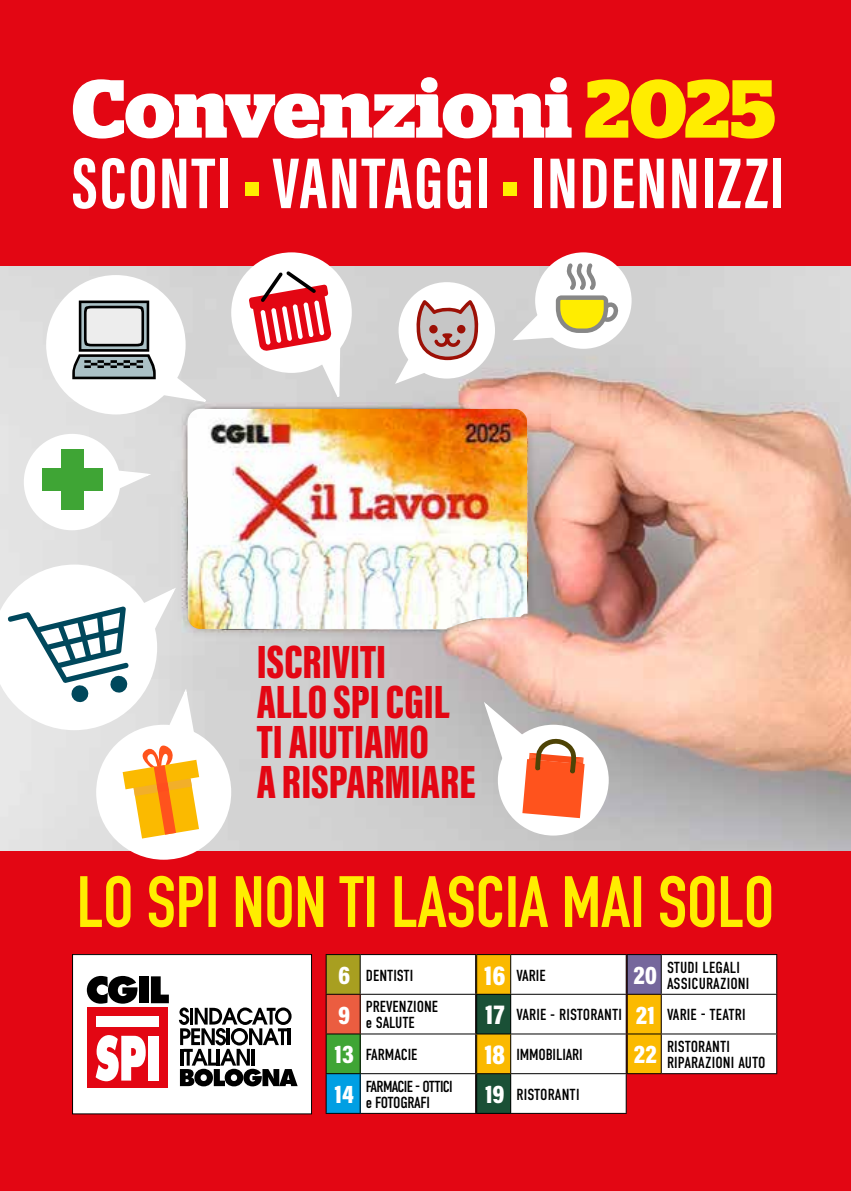
<style>
.page{position:relative;width:851px;height:1191px;background:#fff}
.page>*{position:absolute;margin:0;border:0;box-sizing:border-box;transform-origin:0 0}
.t1{font:700 82px "Stag";color:#fff}
.t2{font:700 74px "Acumin Pro Extra Cond";letter-spacing:.025em;color:#fff}
.t3{font:900 48px/40px "Acumin Pro Extra Cond";color:#e30613}
.t4{font:16px/31.6px "DIN Condensed";color:#000}
.t5{font:16px/31.6px "DIN Condensed";letter-spacing:-.04em;color:#000}
.t6{font:16px "DIN Condensed";letter-spacing:-.02em;color:#000}
.s1{color:#ffed00}
.s2{font-weight:900;color:#ffed00}
.s3{font-family:"Acumin Pro Cond";font-weight:900;font-size:26px;color:#fff}
.s4{font-family:"Acumin Pro Cond";font-weight:900;font-size:28px;color:#fff}
</style>
<div class="page">
<div style="left:0;top:0;width:850px;height:288px;background:#e30613"></div>
<div style="left:0;top:850px;width:850px;height:341px;background:#e30613"></div>
<svg style="left:80px;top:875px;width:691px;height:52px"></svg>
<div style="left:326px;top:954px;width:34px;height:40px;background:#a89f20"></div>
<div style="left:360px;top:955px;width:115px;height:157px;background:#fff"></div>
<div style="left:326px;top:994px;width:34px;height:40px;background:#eb5d40"></div>
<div style="left:326px;top:1034px;width:34px;height:39px;background:#3fa535"></div>
<div style="left:326px;top:1073px;width:34px;height:40px;background:#009fe3"></div>
<hr style="left:325px;top:954px;width:35px;height:1px;background:#000">
<hr style="left:325px;top:955px;width:1px;height:38px;background:#000">
<hr style="left:360px;top:954px;width:116px;height:1px;background:#000">
<hr style="left:359px;top:955px;width:1px;height:38px;background:#000">
<hr style="left:475px;top:955px;width:1px;height:38px;background:#000">
<hr style="left:325px;top:993px;width:35px;height:1px;background:#000">
<hr style="left:325px;top:994px;width:1px;height:39px;background:#000">
<hr style="left:360px;top:993px;width:116px;height:1px;background:#000">
<hr style="left:359px;top:994px;width:1px;height:39px;background:#000">
<hr style="left:475px;top:994px;width:1px;height:39px;background:#000">
<hr style="left:325px;top:1033px;width:35px;height:1px;background:#000">
<hr style="left:325px;top:1034px;width:1px;height:39px;background:#000">
<hr style="left:360px;top:1033px;width:116px;height:1px;background:#000">
<hr style="left:359px;top:1034px;width:1px;height:39px;background:#000">
<hr style="left:475px;top:1034px;width:1px;height:39px;background:#000">
<hr style="left:325px;top:1073px;width:35px;height:1px;background:#000">
<hr style="left:325px;top:1074px;width:1px;height:38px;background:#000">
<hr style="left:360px;top:1073px;width:116px;height:1px;background:#000">
<hr style="left:359px;top:1074px;width:1px;height:38px;background:#000">
<hr style="left:475px;top:1074px;width:1px;height:38px;background:#000">
<hr style="left:325px;top:1112px;width:35px;height:1px;background:#000">
<hr style="left:360px;top:1112px;width:116px;height:1px;background:#000">
<div style="left:476px;top:954px;width:34px;height:40px;background:#fab900"></div>
<div style="left:476px;top:994px;width:34px;height:40px;background:#1a5036"></div>
<div style="left:476px;top:1034px;width:34px;height:39px;background:#fab900"></div>
<div style="left:476px;top:1073px;width:34px;height:40px;background:#1a5036"></div>
<hr style="left:476px;top:954px;width:34px;height:1px;background:#000">
<hr style="left:476px;top:955px;width:1px;height:38px;background:#000">
<hr style="left:476px;top:993px;width:34px;height:1px;background:#000">
<hr style="left:476px;top:994px;width:1px;height:39px;background:#000">
<hr style="left:476px;top:1033px;width:34px;height:1px;background:#000">
<hr style="left:476px;top:1034px;width:1px;height:39px;background:#000">
<hr style="left:476px;top:1073px;width:34px;height:1px;background:#000">
<hr style="left:476px;top:1074px;width:1px;height:38px;background:#000">
<hr style="left:476px;top:1112px;width:34px;height:1px;background:#000">
<svg style="left:510px;top:954px;width:266px;height:159px;background:#efccc4"></svg>
<hr style="left:626px;top:955px;width:1px;height:38px;background:#000">
<hr style="left:660px;top:955px;width:1px;height:38px;background:#000">
<hr style="left:776px;top:955px;width:1px;height:38px;background:#000">
<hr style="left:626px;top:954px;width:35px;height:1px;background:#000">
<hr style="left:661px;top:954px;width:116px;height:1px;background:#000">
<hr style="left:626px;top:993px;width:35px;height:1px;background:#000">
<hr style="left:626px;top:994px;width:1px;height:39px;background:#000">
<hr style="left:661px;top:993px;width:116px;height:1px;background:#000">
<hr style="left:660px;top:994px;width:1px;height:39px;background:#000">
<hr style="left:776px;top:994px;width:1px;height:39px;background:#000">
<hr style="left:626px;top:1033px;width:35px;height:1px;background:#000">
<hr style="left:626px;top:1034px;width:1px;height:39px;background:#000">
<hr style="left:661px;top:1033px;width:116px;height:1px;background:#000">
<hr style="left:660px;top:1034px;width:1px;height:39px;background:#000">
<hr style="left:776px;top:1034px;width:1px;height:39px;background:#000">
<hr style="left:626px;top:1073px;width:35px;height:1px;background:#000">
<hr style="left:661px;top:1073px;width:116px;height:1px;background:#000">
<div style="left:72px;top:954px;width:239px;height:159px;background:#fff"></div>
<div style="left:72px;top:954px;width:240px;height:160px;border:1px solid #000"></div>
<div style="left:87px;top:1007px;width:81px;height:80px;background:#e30613"></div>
<div style="left:96px;top:1016px;width:62px;height:10px;background:#fff"></div>
<svg style="left:96px;top:1035px;width:50px;height:46px"></svg>
<div style="left:148px;top:1035px;width:10px;height:45px;background:#fff"></div>
<svg style="left:87px;top:976px;width:50px;height:27px"></svg>
<div style="left:139px;top:976px;width:9px;height:27px;background:#000"></div>
<svg style="left:151px;top:976px;width:18px;height:27px"></svg>
<svg style="left:179px;top:1007px;width:118px;height:79px"></svg>
<img style="left:0;top:266px;width:850px;height:584px">
<div style="left:46px;top:275px;width:140px;height:139px;background:#fff;border-radius:50%"></div>
<div style="left:231px;top:252px;width:121px;height:121px;background:#fff;border-radius:50%"></div>
<div style="left:498px;top:724px;width:110px;height:111px;background:#fff;border-radius:50%"></div>
<div style="left:398px;top:282px;width:97px;height:96px;background:#fff;border-radius:50%"></div>
<div style="left:24px;top:434px;width:96px;height:96px;background:#fff;border-radius:50%"></div>
<div style="left:96px;top:724px;width:135px;height:135px;background:#fff;border-radius:50%"></div>
<div style="left:535px;top:252px;width:96px;height:97px;background:#fff;border-radius:50%"></div>
<svg style="left:92px;top:469px;width:57px;height:32px"></svg>
<svg style="left:249px;top:271px;width:92px;height:134px"></svg>
<div style="left:62px;top:449px;width:22px;height:61px;background:#3fa535"></div>
<div style="left:42px;top:468px;width:61px;height:22px;background:#3fa535"></div>
<svg style="left:0;top:564px;width:200px;height:274px"></svg>
<svg style="left:482px;top:699px;width:102px;height:119px"></svg>
<svg style="left:72px;top:300px;width:141px;height:104px"></svg>
<svg style="left:510px;top:263px;width:109px;height:78px"></svg>
<svg style="left:393px;top:300px;width:87px;height:86px"></svg>
<img style="left:188px;top:409px;width:339px;height:220px">
<h1 class="t1" style="left:72px;top:61px;width:704px">Convenzioni <span class="s1">2025</span></h1>
<h2 class="t2" style="left:72px;top:138px;width:713px">SCONTI <span class="s2">•</span>VANTAGGI <span class="s2">•</span> INDENNIZZI</h2>
<h3 class="t3" style="left:257px;top:642px;width:220px">ISCRIVITI<br>ALLO SPI CGIL<br>TI AIUTIAMO<br>A RISPARMIARE</h3>
<p class="t4" style="left:338px;top:959px;width:101px"><span class="s3">6</span> DENTISTI<br><span class="s3">9</span> PREVENZIONE</p>
<p class="t5" style="left:334px;top:1007px;width:120px;text-indent:31px">e SALUTE<br><span class="s3">13</span> FARMACIE<br><span class="s3">14</span> FARMACIE - OTTICI</p>
<p class="t6" style="left:366px;top:1093px;width:66px">e FOTOGRAFI</p>
<p class="t4" style="left:484px;top:959px;width:63px"><span class="s4">16</span> VARIE</p>
<p class="t4" style="left:485px;top:999px;width:138px"><span class="s4">17</span> VARIE - RISTORANTI</p>
<p class="t4" style="left:484px;top:1039px;width:100px"><span class="s4">18</span> IMMOBILIARI</p>
<p class="t4" style="left:485px;top:1078px;width:96px"><span class="s3">19</span> RISTORANTI</p>
<p class="t4" style="left:667px;top:959px;width:84px;line-height:16px;text-indent:-33px"><span class="s3">20</span> STUDI LEGALI<br>ASSICURAZIONI</p>
<p class="t4" style="left:633px;top:999px;width:113px"><span class="s3">21</span> VARIE - TEATRI<br><span class="s3">22</span> RISTORANTI</p>
<p class="t4" style="left:667px;top:1047px;width:100px">RIPARAZIONI AUTO</p>
</div>
